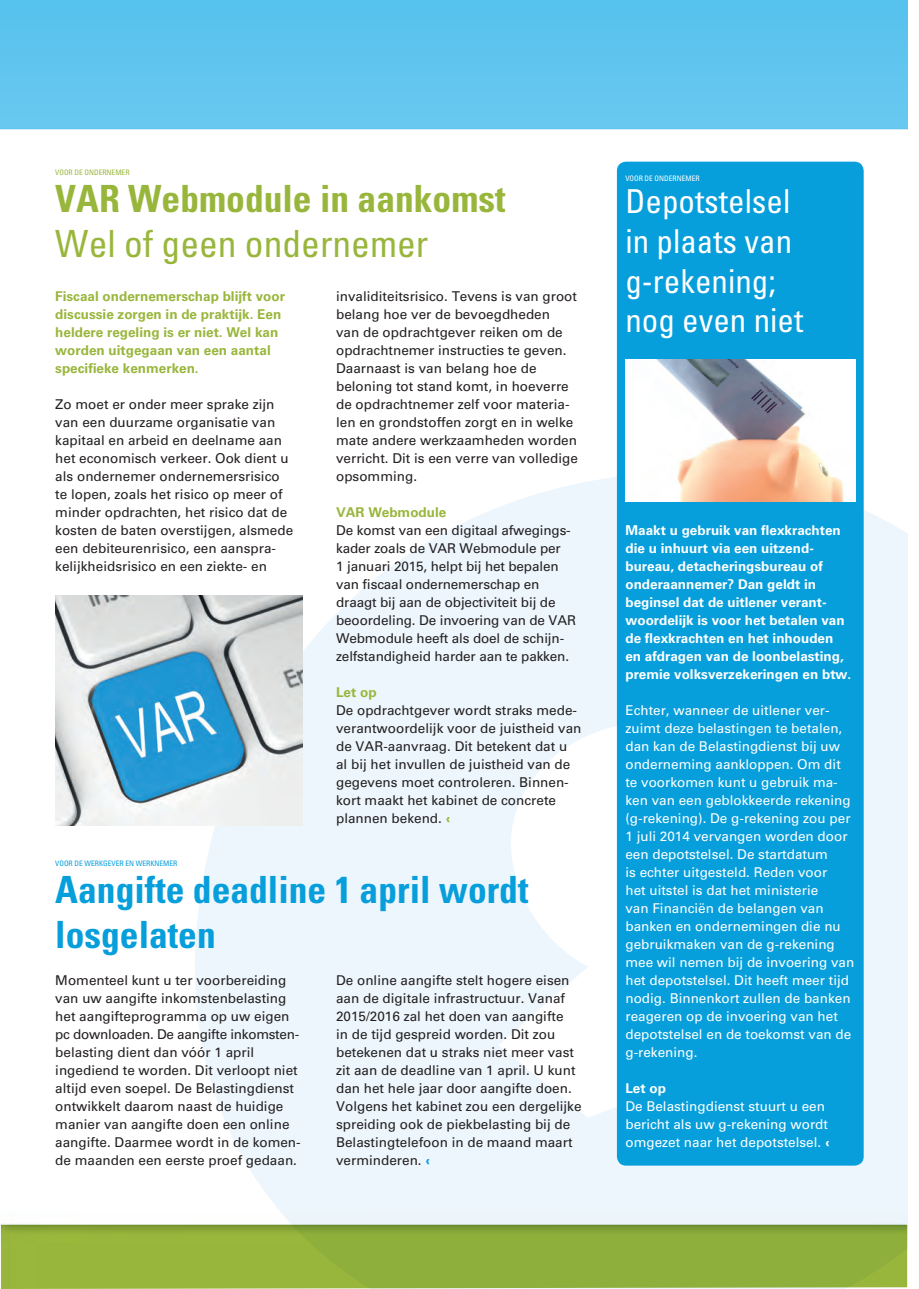
<style>
.page{position:relative;width:919px;height:1289px;background:#fff}
.page>*{position:absolute;margin:0;border:0;box-sizing:border-box;transform-origin:0 0}
.t1{font:700 condensed 37.5px/45px "Univers LT Std";color:#069edb}
.t2{font:700 condensed 37.5px "Univers LT Std";color:#99b63c}
.t3{font:condensed 37.5px "Univers LT Std";color:#99b63c}
.t4{font:condensed 33px "Univers LT Std";color:#fff}
.t5{font:13.5px/18px "Univers LT Std";color:#231f20}
.t6{font:13.5px/18px "Univers LT Std";color:#fff}
.t7{font:700 13.5px/18px "Univers LT Std";color:#fff}
.t8{font:700 13.5px/18px "Univers LT Std";color:#99b63c}
.t9{font:13.5px "Univers LT Std";letter-spacing:-.02em;color:#231f20}
.t10{font:condensed 7.5px "Univers LT Std";color:#069edb}
.t11{font:condensed 7.5px "Univers LT Std";color:#99b63c}
.t12{font:condensed 7.5px "Univers LT Std";color:#fff}
.s1{font-family:"Zurich BT";font-weight:700;color:#99b63c}
.s2{font-family:"Zurich BT";font-weight:700;color:#069edb}
.s3{font-family:"Zurich BT";font-weight:700}
</style>
<div class="page">
<svg style="left:195px;top:472px;width:711px;height:730px;fill:#edf6fc"></svg>
<img style="left:0;top:0;width:906px;height:130px">
<img style="left:1px;top:1202px;width:906px;height:86px">
<div style="left:617px;top:162px;width:245px;height:1002px;background:#069edb;border-radius:9px"></div>
<div style="left:617px;top:162px;width:246px;height:1003px;border:2px solid #069edb;border-radius:9px"></div>
<img style="left:55px;top:595px;width:247px;height:230px">
<img style="left:625px;top:360px;width:230px;height:142px">
<p class="t11" style="left:55px;top:167px;width:76px">VOOR DE ONDERNEMER</p>
<p class="t2" style="left:55px;top:176px;width:451px">VAR Webmodule in aankomst</p>
<p class="t3" style="left:55px;top:220px;width:374px">Wel of geen ondernemer</p>
<p class="t8" style="left:55px;top:287px;width:231px">Fiscaal ondernemerschap blijft voor discussie zorgen in de praktijk. Een heldere regeling is er niet. Wel kan worden uitgegaan van een aantal specifieke kenmerken.</p>
<p class="t5" style="left:55px;top:395px;width:239px">Zo moet er onder meer sprake zijn van een duurzame organisatie van kapitaal en arbeid en deelname aan het economisch verkeer. Ook dient u als ondernemer ondernemersrisico te lopen, zoals het risico op meer of minder opdrachten, het risico dat de kosten de baten overstijgen, alsmede een debiteurenrisico, een aanspra&shy;kelijkheidsrisico en een ziekte- en</p>
<p class="t5" style="left:336px;top:287px;width:242px">invaliditeitsrisico. Tevens is van groot belang hoe ver de bevoegdheden<br>van de opdrachtgever reiken om de opdrachtnemer instructies te geven.</p>
<p class="t5" style="left:336px;top:359px;width:243px">Daarnaast is van belang hoe de beloning tot stand komt, in hoeverre de opdrachtnemer zelf voor materia&shy;len en grondstoffen zorgt en in welke mate andere werkzaamheden worden verricht. Dit is een verre van volledige opsomming.</p>
<p class="t8" style="left:336px;top:503px;width:112px">VAR Webmodule</p>
<p class="t5" style="left:336px;top:521px;width:236px">De komst van een digitaal afwegings&shy;kader zoals de VAR Webmodule per</p>
<p class="t5" style="left:336px;top:557px;width:241px">1 januari 2015, helpt bij het bepalen van fiscaal ondernemerschap en draagt bij aan de objectiviteit bij de beoordeling. De invoering van de VAR Webmodule heeft als doel de schijn&shy;zelfstandigheid harder aan te pakken.</p>
<p class="t8" style="left:336px;top:683px;width:42px">Let op</p>
<p class="t5" style="left:336px;top:701px;width:247px">De opdrachtgever wordt straks mede&shy;verantwoordelijk voor de juistheid van de VAR-aanvraag. Dit betekent dat u al bij het invullen de juistheid van de gegevens moet controleren. Binnen&shy;kort maakt het kabinet de concrete plannen bekend. <span class="s1">‹</span></p>
<p class="t10" style="left:55px;top:858px;width:124px">VOOR DE WERKGEVER EN WERKNEMER</p>
<p class="t1" style="left:55px;top:867px;width:474px">Aangifte deadline 1 april wordt losgelaten</p>
<p class="t5" style="left:55px;top:971px;width:236px">Momenteel kunt u ter voorbereiding van uw aangifte inkomstenbelasting het aangifteprogramma op uw eigen</p>
<p class="t9" style="left:55px;top:1026px;width:245px">pc downloaden. De aangifte inkomsten-</p>
<p class="t5" style="left:55px;top:1043px;width:247px">belasting dient dan vóór 1 april ingediend te worden. Dit verloopt niet altijd even soepel. De Belastingdienst ontwikkelt daarom naast de huidige manier van aangifte doen een online aangifte. Daarmee wordt in de komen&shy;de maanden een eerste proef gedaan.</p>
<p class="t5" style="left:336px;top:971px;width:247px">De online aangifte stelt hogere eisen aan de digitale infrastructuur. Vanaf 2015/2016 zal het doen van aangifte<br>in de tijd gespreid worden. Dit zou betekenen dat u straks niet meer vast zit aan de deadline van 1 april. U kunt dan het hele jaar door aangifte doen.<br>Volgens het kabinet zou een dergelijke spreiding ook de piekbelasting bij de Belastingtelefoon in de maand maart verminderen. <span class="s2">‹</span></p>
<p class="t12" style="left:625px;top:174px;width:76px">VOOR DE ONDERNEMER</p>
<p class="t4" style="left:625px;top:181px;width:166px">Depotstelsel</p>
<p class="t4" style="left:625px;top:220px;width:168px">in plaats van</p>
<p class="t4" style="left:625px;top:260px;width:152px">g-rekening;</p>
<p class="t4" style="left:625px;top:300px;width:179px">nog even niet</p>
<p class="t7" style="left:625px;top:521px;width:227px">Maakt u gebruik van flexkrachten die u inhuurt via een uitzend&shy;bureau, detacheringsbureau of onderaannemer? Dan geldt in beginsel dat de uitlener verant&shy;woordelijk is voor het betalen van de flexkrachten en het inhouden en afdragen van de loonbelasting, premie volksverzekeringen en btw.</p>
<p class="t6" style="left:625px;top:701px;width:230px">Echter, wanneer de uitlener ver&shy;zuimt deze belastingen te betalen, dan kan de Belastingdienst bij uw onderneming aankloppen. Om dit te voorkomen kunt u gebruik ma&shy;ken van een geblokkeerde rekening (g-rekening). De g-rekening zou per<br>1 juli 2014 vervangen worden door een depotstelsel. De startdatum<br>is echter uitgesteld. Reden voor<br>het uitstel is dat het ministerie<br>van Financiën de belangen van banken en ondernemingen die nu gebruikmaken van de g-rekening mee wil nemen bij de invoering van het depotstelsel. Dit heeft meer tijd nodig. Binnenkort zullen de banken reageren op de invoering van het depotstelsel en de toekomst van de g-rekening.</p>
<p class="t7" style="left:625px;top:1079px;width:42px">Let op</p>
<p class="t6" style="left:625px;top:1097px;width:206px">De Belastingdienst stuurt u een bericht als uw g-rekening wordt omgezet naar het depotstelsel. <span class="s3">‹</span></p>
</div>
